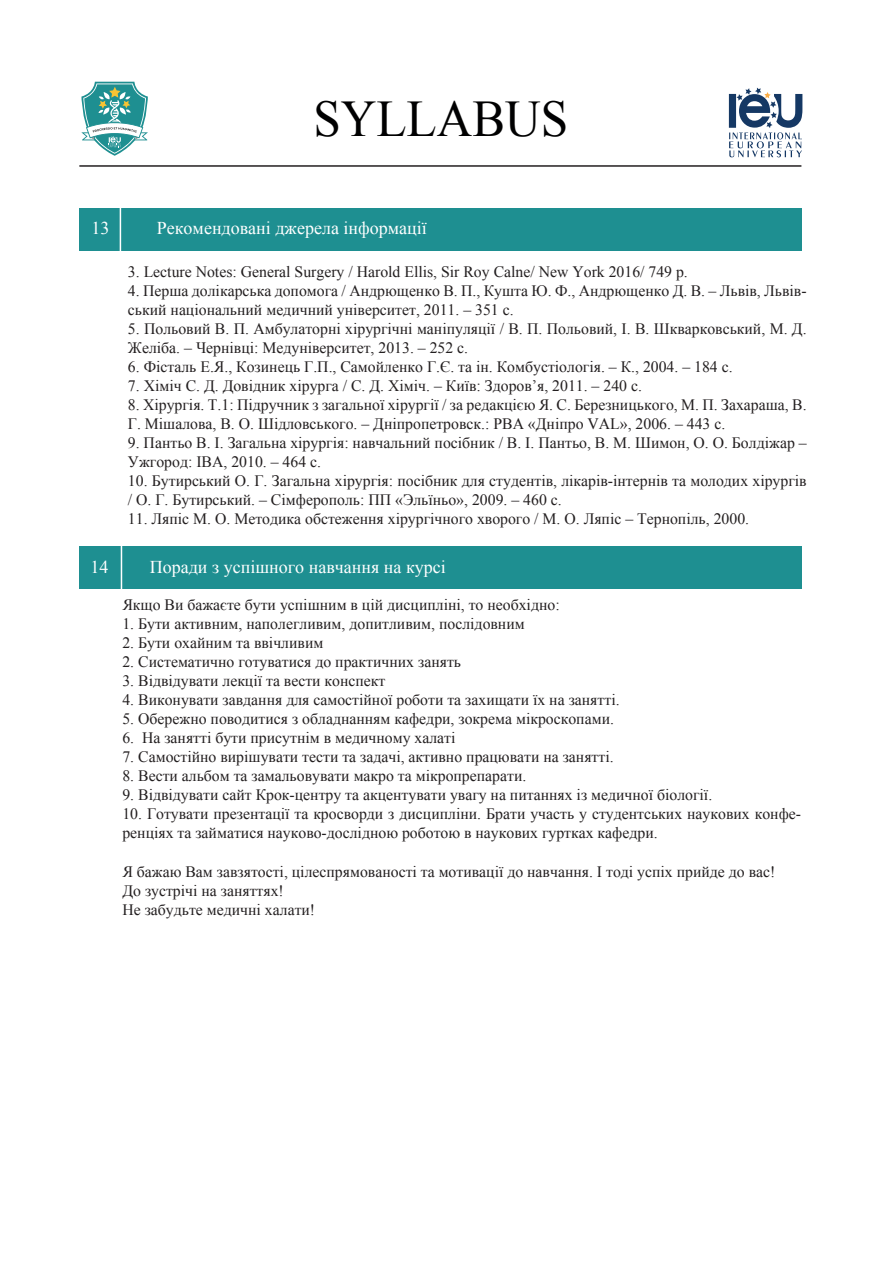
<style>
.page{position:relative;width:893px;height:1263px;background:#fff}
.page>*{position:absolute;margin:0;border:0;box-sizing:border-box;transform-origin:0 0}
.t1{font:51.45px "Times New Roman";color:#000001;scale:.96 1}
.t2{font:18px "Times New Roman";color:#fff}
.t3{font:15.9px/19px "Times New Roman";color:#231f20}
</style>
<div class="page">
<div style="left:79px;top:546px;width:723px;height:42px;background:#1e8f91"></div>
<hr style="left:121px;top:542px;width:1px;height:51px;background:#fff">
<svg style="left:729px;top:88px;width:73px;height:69px"></svg>
<hr style="left:79px;top:165px;width:722px;height:2px;background:#231f20">
<svg style="left:81px;top:82px;width:67px;height:74px"></svg>
<div style="left:79px;top:208px;width:723px;height:43px;background:#1e8f91"></div>
<hr style="left:120px;top:204px;width:1px;height:51px;background:#fff">
<h1 class="t1" style="left:313px;top:84px;width:267px">SYLLABUS</h1>
<p class="t2" style="left:91px;top:216px;width:19px">13</p>
<p class="t2" style="left:157px;top:216px;width:271px">Рекомендовані джерела інформації</p>
<p class="t3" style="left:128px;top:262px;width:561px">3. Lecture Notes: General Surgery / Harold Ellis, Sir Roy Calne/ New York 2016/ 749 p.</p>
<p class="t3" style="left:128px;top:281px;width:680px">4. Перша долікарська допомога / Андрющенко В. П., Кушта Ю. Ф., Андрющенко Д. В. – Львів, Львів&shy;ський національний медичний університет, 2011. – 351 с.</p>
<p class="t3" style="left:128px;top:319px;width:680px">5. Польовий В. П. Амбулаторні хірургічні маніпуляції / В. П. Польовий, І. В. Шкварковський, М. Д.<br>Желіба. – Чернівці: Медуніверситет, 2013. – 252 с.</p>
<p class="t3" style="left:128px;top:357px;width:606px">6. Фісталь Е.Я., Козинець Г.П., Самойленко Г.Є. та ін. Комбустіологія. – К., 2004. – 184 с.</p>
<p class="t3" style="left:128px;top:376px;width:515px">7. Хіміч С. Д. Довідник хірурга / С. Д. Хіміч. – Київ: Здоров’я, 2011. – 240 с.</p>
<p class="t3" style="left:128px;top:395px;width:680px">8. Хірургія. Т.1: Підручник з загальної хірургії / за редакцією Я. С. Березницького, М. П. Захараша, В.<br>Г. Мішалова, В. О. Шідловського. – Дніпропетровск.: РВА «Дніпро VAL», 2006. – 443 с.</p>
<p class="t3" style="left:128px;top:433px;width:680px">9. Пантьо В. І. Загальна хірургія: навчальний посібник / В. І. Пантьо, В. М. Шимон, О. О. Болдіжар –<br>Ужгород: ІВА, 2010. – 464 с.</p>
<p class="t3" style="left:128px;top:471px;width:680px">10. Бутирський О. Г. Загальна хірургія: посібник для студентів, лікарів-інтернів та молодих хірургів / О. Г. Бутирський. – Сімферополь: ПП «Эльїньо», 2009. – 460 с.</p>
<p class="t3" style="left:128px;top:509px;width:623px">11. Ляпіс М. О. Методика обстеження хірургічного хворого / М. О. Ляпіс – Тернопіль, 2000.</p>
<p class="t2" style="left:90px;top:555px;width:19px">14</p>
<p class="t2" style="left:150px;top:555px;width:297px">Поради з успішного навчання на курсі</p>
<p class="t3" style="left:122px;top:595px;width:439px">Якщо Ви бажаєте бути успішним в цій дисципліні, то необхідно:</p>
<p class="t3" style="left:122px;top:614px;width:404px">1. Бути активним, наполегливим, допитливим, послідовним</p>
<p class="t3" style="left:122px;top:633px;width:202px">2. Бути охайним та ввічливим</p>
<p class="t3" style="left:122px;top:652px;width:340px">2. Систематично готуватися до практичних занять</p>
<p class="t3" style="left:122px;top:671px;width:265px">3. Відвідувати лекції та вести конспект</p>
<p class="t3" style="left:122px;top:690px;width:499px">4. Виконувати завдання для самостійної роботи та захищати їх на занятті.</p>
<p class="t3" style="left:122px;top:709px;width:493px">5. Обережно поводитися з обладнанням кафедри, зокрема мікроскопами.</p>
<p class="t3" style="left:122px;top:728px;width:335px">6. На занятті бути присутнім в медичному халаті</p>
<p class="t3" style="left:122px;top:747px;width:493px">7. Самостійно вирішувати тести та задачі, активно працювати на занятті.</p>
<p class="t3" style="left:122px;top:766px;width:405px">8. Вести альбом та замальовувати макро та мікропрепарати.</p>
<p class="t3" style="left:122px;top:785px;width:591px">9. Відвідувати сайт Крок-центру та акцентувати увагу на питаннях із медичної біології.</p>
<p class="t3" style="left:122px;top:804px;width:680px">10. Готувати презентації та кросворди з дисципліни. Брати участь у студентських наукових конфе&shy;ренціях та займатися науково-дослідною роботою в наукових гуртках кафедри.</p>
<p class="t3" style="left:122px;top:861px;width:654px">Я бажаю Вам завзятості, цілеспрямованості та мотивації до навчання. І тоді успіх прийде до вас!<br>До зустрічі на заняттях!<br>Не забудьте медичні халати!</p>
</div>
